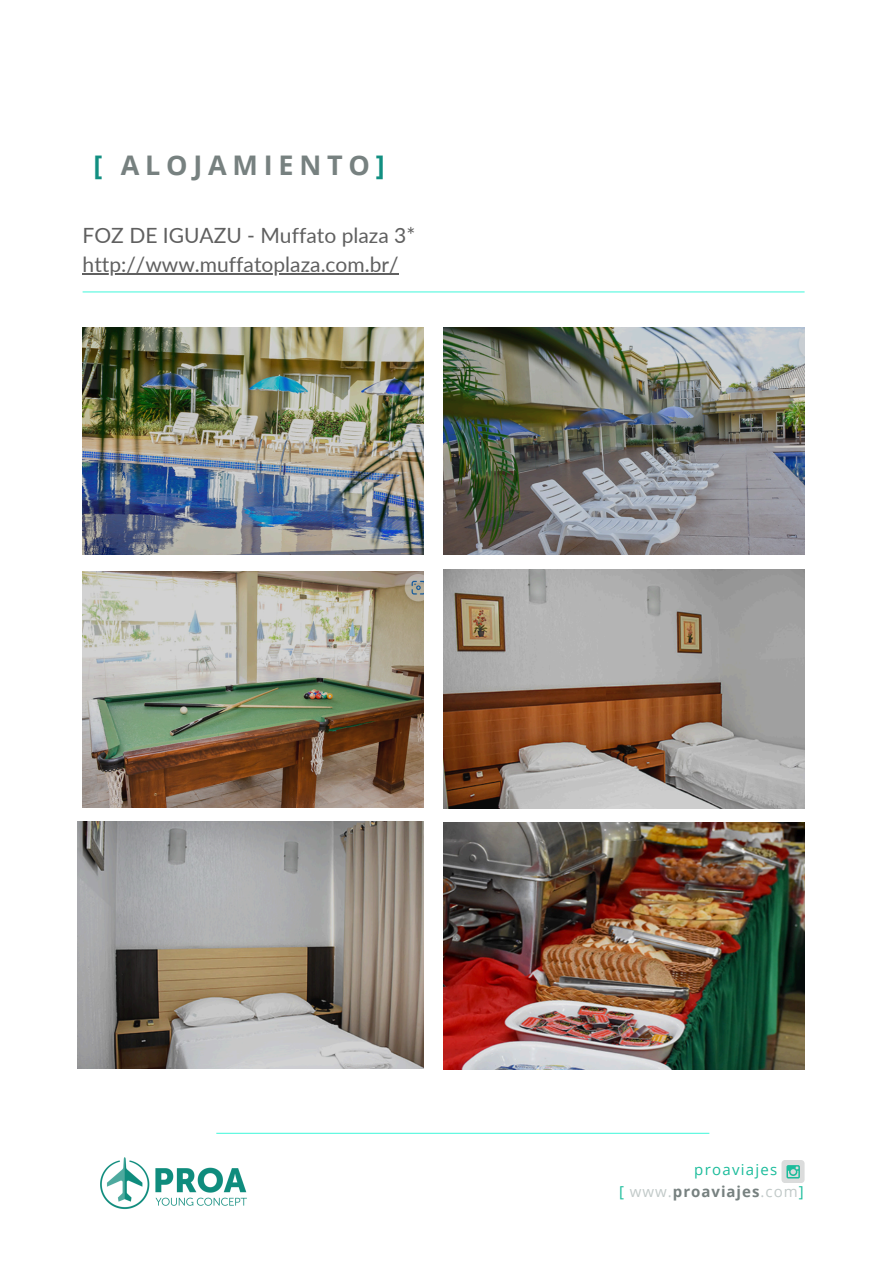
<style>
.page{position:relative;width:894px;height:1264px;background:#fff}
.page>*{position:absolute;margin:0;border:0;box-sizing:border-box;transform-origin:0 0}
.t1{font:700 27px "Open Sans";letter-spacing:.215em;color:#778180}
.t2{font:21px "Lato";color:#606060}
.t3{font:700 15px "Open Sans";letter-spacing:.065em;color:#778180}
.t4{font:15px "Open Sans";letter-spacing:.085em;color:#1bbc9b}
.s1{color:#128f81}
.s2{font-weight:400;color:#1bbc9b}
.s3{font-weight:400;color:#c2cac9}
</style>
<div class="page">
<img style="left:100px;top:1133px;width:179px;height:77px">
<div style="left:781px;top:1159px;width:22px;height:23px;background:#dbdcdc;border-radius:4px"></div>
<svg style="left:786px;top:1165px;width:13px;height:13px"></svg>
<hr style="left:216px;top:1132px;width:493px;height:1px;background:#54f8de">
<hr style="left:83px;top:291px;width:721px;height:1px;background:#54f8de">
<img style="left:83px;top:327px;width:341px;height:227px">
<img style="left:443px;top:327px;width:360px;height:227px">
<img style="left:83px;top:571px;width:341px;height:236px">
<img style="left:443px;top:569px;width:360px;height:239px">
<img style="left:78px;top:822px;width:345px;height:246px">
<img style="left:443px;top:822px;width:360px;height:247px">
<hr style="left:83px;top:273px;width:315px;height:1px;background:#606060">
<p class="t1" style="left:93px;top:146px;width:292px"><span class="s1">[</span> ALOJAMIENTO<span class="s1">]</span></p>
<p class="t2" style="left:83px;top:222px;width:334px">FOZ DE IGUAZU - Muffato plaza 3*</p>
<p class="t2" style="left:83px;top:251px;width:317px">http://www.muffatoplaza.com.br/</p>
<h2 class="t4" style="left:694px;top:1159px;width:85px">proaviajes</h2>
<h1 class="t3" style="left:618px;top:1181px;width:186px"><span class="s2">[</span> <span class="s3">www.</span>proaviajes<span class="s3">.com</span><span class="s2">]</span></h1>
</div>
